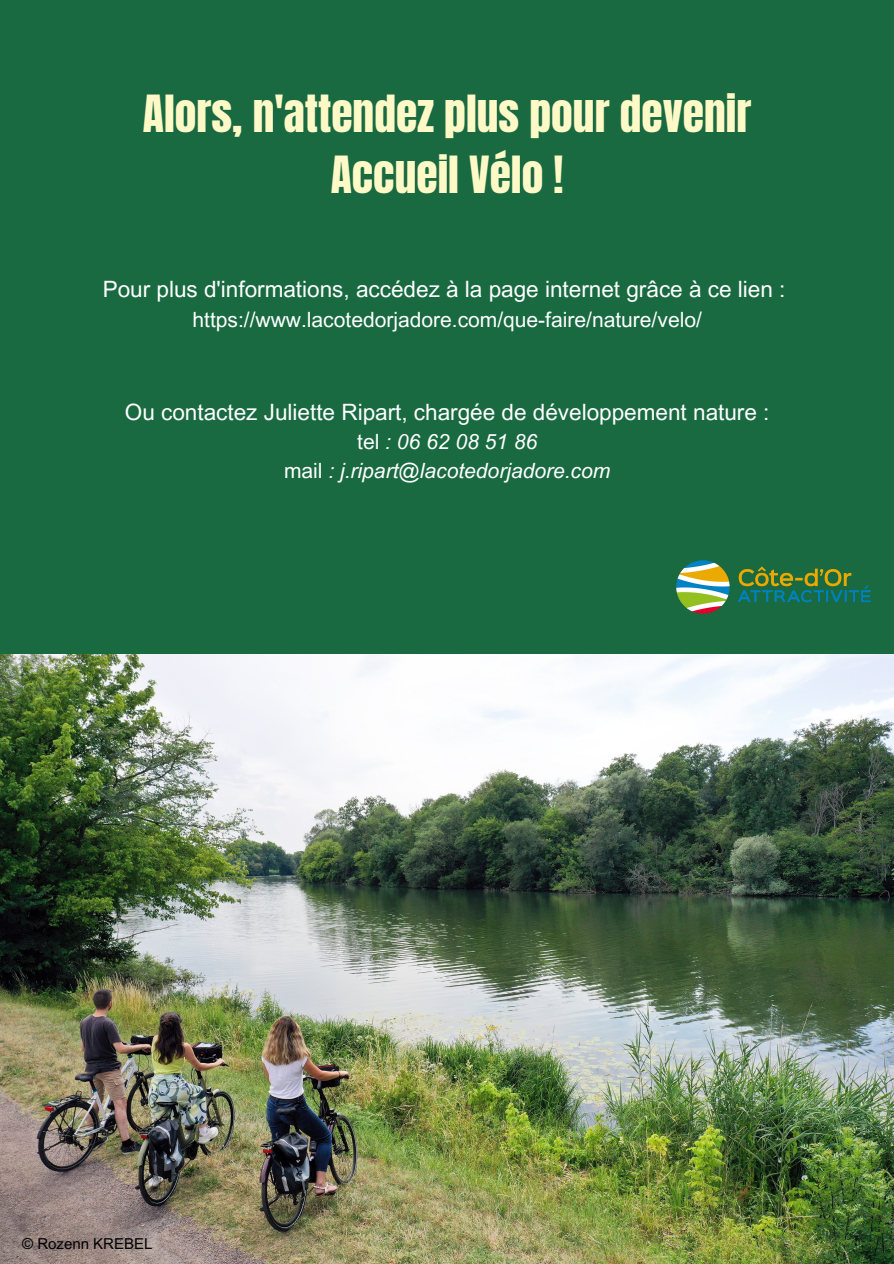
<style>
.page{position:relative;width:894px;height:1264px;background:#fff}
.page>*{position:absolute;margin:0;border:0;box-sizing:border-box;transform-origin:0 0}
.t1{font:43.5px/60.8px "Anton";color:#fff9c7;text-align:center}
.t2{font:22.5px "Arial MT Pro";color:#feffff}
.t3{font:21px "Arial MT Pro";color:#feffff}
.t4{font:italic 21px "Arial MT Pro";color:#feffff}
.t5{font:15px "Arial MT Pro";color:#000}
.s1{font-style:normal}
</style>
<div class="page">
<div style="left:0;top:0;width:893px;height:1263px;background:#196a41"></div>
<img style="left:0;top:654px;width:893px;height:609px">
<img style="left:676px;top:560px;width:195px;height:54px">
<p class="t1" style="left:143px;top:84px;width:610px">Alors, n'attendez plus pour devenir<br>Accueil Vélo !</p>
<p class="t2" style="left:103px;top:281px;width:684px">Pour plus d'informations, accédez à la page internet grâce à ce lien :</p>
<p class="t3" style="left:192px;top:311px;width:511px">https://www.lacotedorjadore.com/que-faire/nature/velo/</p>
<p class="t2" style="left:125px;top:403px;width:646px">Ou contactez Juliette Ripart, chargée de développement nature :</p>
<p class="t4" style="left:357px;top:434px;width:181px"><span class="s1">tel</span> : 06 62 08 51 86</p>
<p class="t4" style="left:284px;top:463px;width:328px"><span class="s1">mail</span> : j.ripart@lacotedorjadore.com</p>
<p class="t5" style="left:22px;top:1237px;width:132px">© Rozenn KREBEL</p>
</div>
